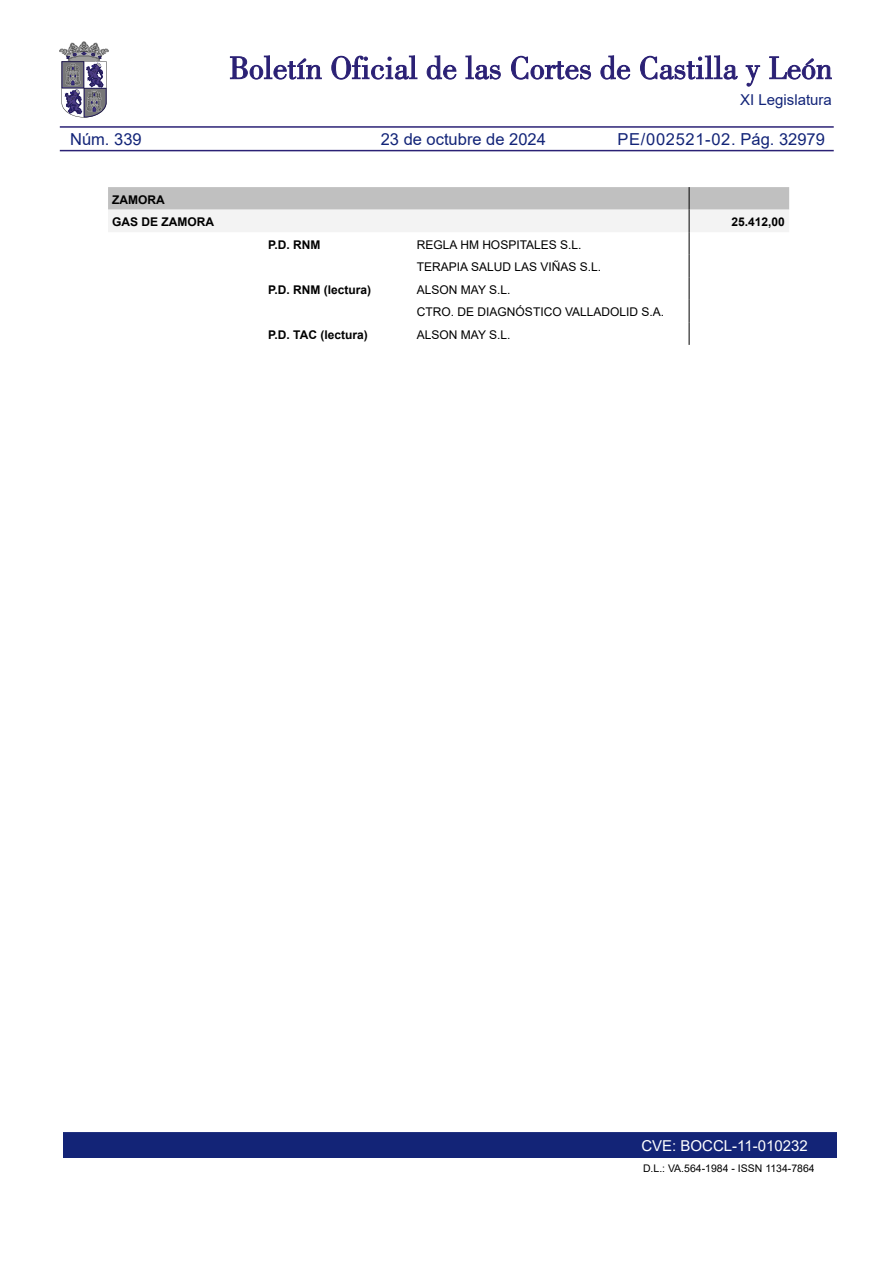
<style>
.page{position:relative;width:893px;height:1263px;background:#fff}
.page>*{position:absolute;margin:0;border:0;box-sizing:border-box;transform-origin:0 0}
.t1{font:16.5px "Arial";color:#122478}
.ordencabecera{font:16.5px "Arial";letter-spacing:.04em;color:#132477}
.cvepie{font:15px "Arial";color:#fff}
.t2{font:15px "Arial";color:#122478}
.textotabla{font:12px "Arial";color:#000}
.textotabla-2{font:700 12px "Arial";color:#000}
.t3{font:10.5px "Arial";color:#000}
.s1{color:#122478}
</style>
<div class="page">
<div style="left:64px;top:1132px;width:772px;height:25px;background:#132477"></div>
<hr style="left:60px;top:150px;width:774px;height:1px;background:#2b2175">
<hr style="left:60px;top:126px;width:774px;height:2px;background:#2b2175">
<svg style="left:230px;top:55px;width:92px;height:24px"></svg>
<svg style="left:331px;top:55px;width:86px;height:25px"></svg>
<svg style="left:427px;top:55px;width:29px;height:24px"></svg>
<svg style="left:466px;top:55px;width:35px;height:24px"></svg>
<svg style="left:511px;top:56px;width:80px;height:24px"></svg>
<svg style="left:600px;top:55px;width:30px;height:24px"></svg>
<svg style="left:640px;top:55px;width:98px;height:25px"></svg>
<svg style="left:746px;top:65px;width:14px;height:22px"></svg>
<svg style="left:769px;top:56px;width:63px;height:23px"></svg>
<svg style="left:59px;top:42px;width:50px;height:75px"></svg>
<svg style="left:108px;top:187px;width:681px;height:158px"></svg>
<h1 class="t1" style="left:70px;top:128px;width:73px">Núm. 339</h1>
<h1 class="t1" style="left:381px;top:128px;width:167px">23 de octubre de 2024</h1>
<p class="t2" style="left:740px;top:89px;width:93px">XI Legislatura</p>
<p class="ordencabecera" style="left:618px;top:128px;width:209px">PE/002521-02. <span class="s1">Pág. 32979</span></p>
<p class="textotabla-2" style="left:112px;top:191px;width:54px">ZAMORA</p>
<p class="textotabla-2" style="left:112px;top:213px;width:104px">GAS DE ZAMORA</p>
<p class="textotabla-2" style="left:731px;top:213px;width:55px">25.412,00</p>
<p class="textotabla-2" style="left:268px;top:236px;width:54px">P.D. RNM</p>
<p class="textotabla" style="left:417px;top:236px;width:166px">REGLA HM HOSPITALES S.L.</p>
<p class="textotabla" style="left:417px;top:259px;width:186px">TERAPIA SALUD LAS VIÑAS S.L.</p>
<p class="textotabla-2" style="left:268px;top:281px;width:105px">P.D. RNM (lectura)</p>
<p class="textotabla" style="left:417px;top:281px;width:95px">ALSON MAY S.L.</p>
<p class="textotabla" style="left:417px;top:304px;width:249px">CTRO. DE DIAGNÓSTICO VALLADOLID S.A.</p>
<p class="textotabla-2" style="left:268px;top:326px;width:101px">P.D. TAC (lectura)</p>
<p class="textotabla" style="left:417px;top:326px;width:95px">ALSON MAY S.L.</p>
<p class="cvepie" style="left:641px;top:1135px;width:168px">CVE: BOCCL-11-010232</p>
<p class="t3" style="left:643px;top:1161px;width:173px">D.L.: VA.564-1984 - ISSN 1134-7864</p>
</div>
